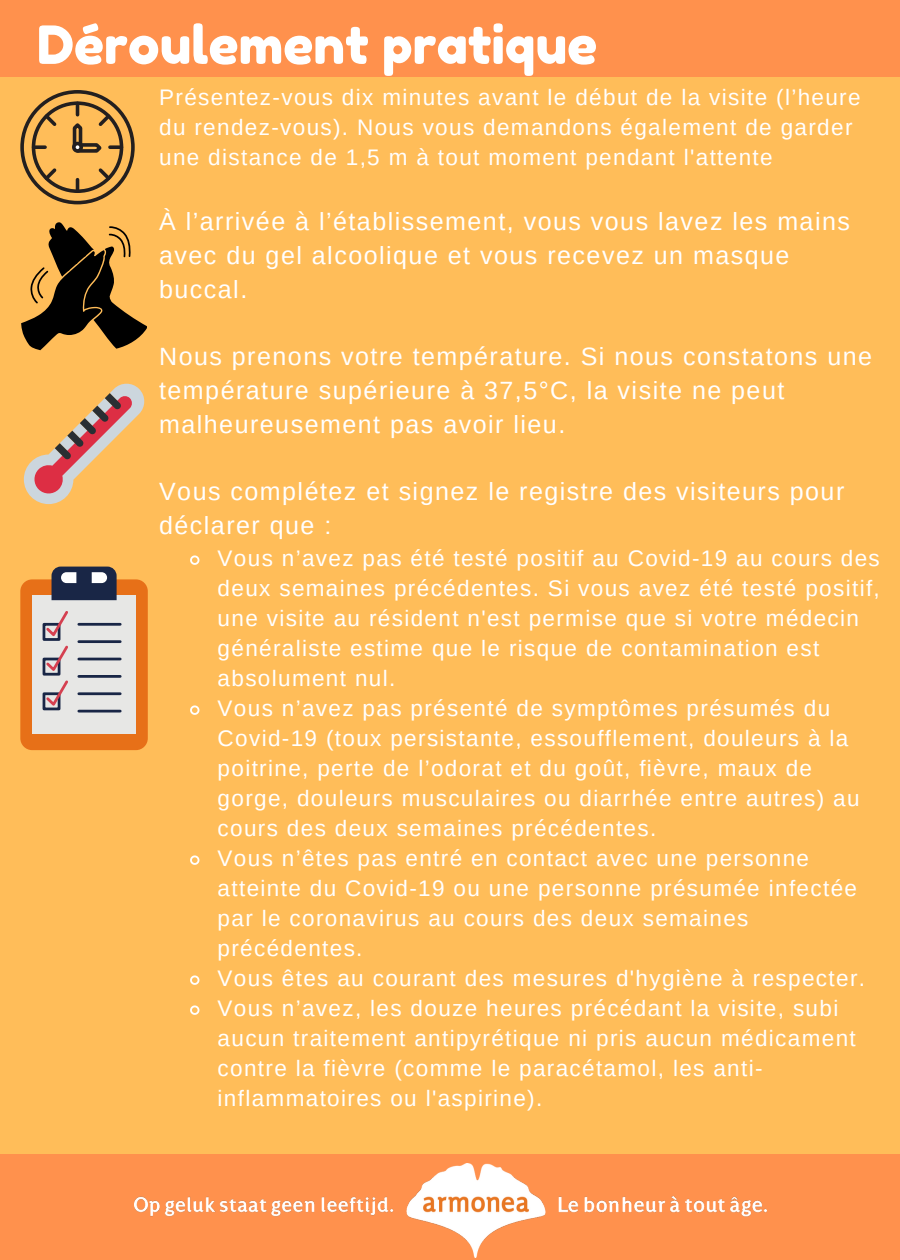
<style>
.page{position:relative;width:900px;height:1260px;background:#ff914d}
.page>*{position:absolute;margin:0;border:0;box-sizing:border-box;transform-origin:0 0}
.t1{font:52.5px "Fredoka One";color:#fff}
.t2{font:25px/33.8px "Arimo";letter-spacing:.06em;color:#fff}
.t3{font:22.5px/30px "Arimo";letter-spacing:.06em;color:#fff}
</style>
<div class="page">
<div style="left:0;top:77px;width:900px;height:1076px;background:#ffbd59"></div>
<img style="left:134px;top:1164px;width:632px;height:93px">
<svg style="left:190px;top:555px;width:10px;height:10px"></svg>
<svg style="left:190px;top:705px;width:10px;height:10px"></svg>
<svg style="left:190px;top:855px;width:10px;height:10px"></svg>
<svg style="left:190px;top:975px;width:10px;height:10px"></svg>
<svg style="left:190px;top:1005px;width:10px;height:10px"></svg>
<div style="left:20px;top:90px;width:115px;height:114px;border:4px solid #231f1f;border-radius:50%"></div>
<div style="left:32px;top:101px;width:91px;height:92px;border:4px solid #231f1f;border-radius:50%"></div>
<svg style="left:98px;top:167px;width:16px;height:16px"></svg>
<svg style="left:41px;top:111px;width:16px;height:16px"></svg>
<svg style="left:41px;top:167px;width:16px;height:16px"></svg>
<svg style="left:34px;top:145px;width:11px;height:4px"></svg>
<svg style="left:114px;top:145px;width:8px;height:4px"></svg>
<svg style="left:76px;top:180px;width:3px;height:11px"></svg>
<svg style="left:69px;top:103px;width:45px;height:50px"></svg>
<div style="left:74px;top:144px;width:7px;height:7px;background:#fff;border-radius:50%"></div>
<div style="left:72px;top:142px;width:11px;height:11px;border:4px solid #231f1f;border-radius:50%"></div>
<svg style="left:21px;top:222px;width:126px;height:128px"></svg>
<svg style="left:24px;top:383px;width:121px;height:121px"></svg>
<div style="left:20px;top:579px;width:128px;height:171px;background:#e77018;border-radius:12px"></div>
<div style="left:32px;top:595px;width:104px;height:139px;background:#e7e7e5"></div>
<svg style="left:52px;top:567px;width:65px;height:33px;background:#3e4760"></svg>
<hr style="left:79px;top:623px;width:41px;height:3px;background:#192646">
<hr style="left:79px;top:640px;width:41px;height:3px;background:#192646">
<hr style="left:79px;top:658px;width:41px;height:2px;background:#192646">
<hr style="left:79px;top:675px;width:41px;height:3px;background:#192646">
<hr style="left:79px;top:692px;width:41px;height:3px;background:#192646">
<hr style="left:79px;top:710px;width:41px;height:3px;background:#192646">
<div style="left:43px;top:623px;width:17px;height:18px;border:3px solid #192646"></div>
<div style="left:43px;top:658px;width:17px;height:18px;border:3px solid #192646"></div>
<div style="left:43px;top:692px;width:17px;height:18px;border:3px solid #192646"></div>
<svg style="left:44px;top:611px;width:24px;height:98px"></svg>
<h1 class="t1" style="left:37px;top:13px;width:562px">Déroulement pratique</h1>
<p class="t3" style="left:159px;top:82px;width:703px">Présentez-vous dix minutes avant le début de la visite (l’heure du rendez-vous). Nous vous demandons également de garder une distance de 1,5 m à tout moment pendant l'attente</p>
<p class="t2" style="left:159px;top:205px;width:692px">À l’arrivée à l’établissement, vous vous lavez les mains avec du gel alcoolique et vous recevez un masque buccal.</p>
<p class="t2" style="left:159px;top:340px;width:714px">Nous prenons votre température. Si nous constatons une température supérieure à 37,5°C, la visite ne peut malheureusement pas avoir lieu.</p>
<p class="t2" style="left:159px;top:475px;width:687px">Vous complétez et signez le registre des visiteurs pour déclarer que :</p>
<p class="t3" style="left:218px;top:543px;width:664px">Vous n’avez pas été testé positif au Covid-19 au cours des deux semaines précédentes. Si vous avez été testé positif, une visite au résident n'est permise que si votre médecin généraliste estime que le risque de contamination est absolument nul.<br>Vous n’avez pas présenté de symptômes présumés du Covid-19 (toux persistante, essoufflement, douleurs à la poitrine, perte de l’odorat et du goût, fièvre, maux de gorge, douleurs musculaires ou diarrhée entre autres) au cours des deux semaines précédentes.<br>Vous n’êtes pas entré en contact avec une personne atteinte du Covid-19 ou une personne présumée infectée par le coronavirus au cours des deux semaines précédentes.<br>Vous êtes au courant des mesures d'hygiène à respecter.<br>Vous n’avez, les douze heures précédant la visite, subi aucun traitement antipyrétique ni pris aucun médicament contre la fièvre (comme le paracétamol, les anti&shy;inflammatoires ou l'aspirine).</p>
</div>
